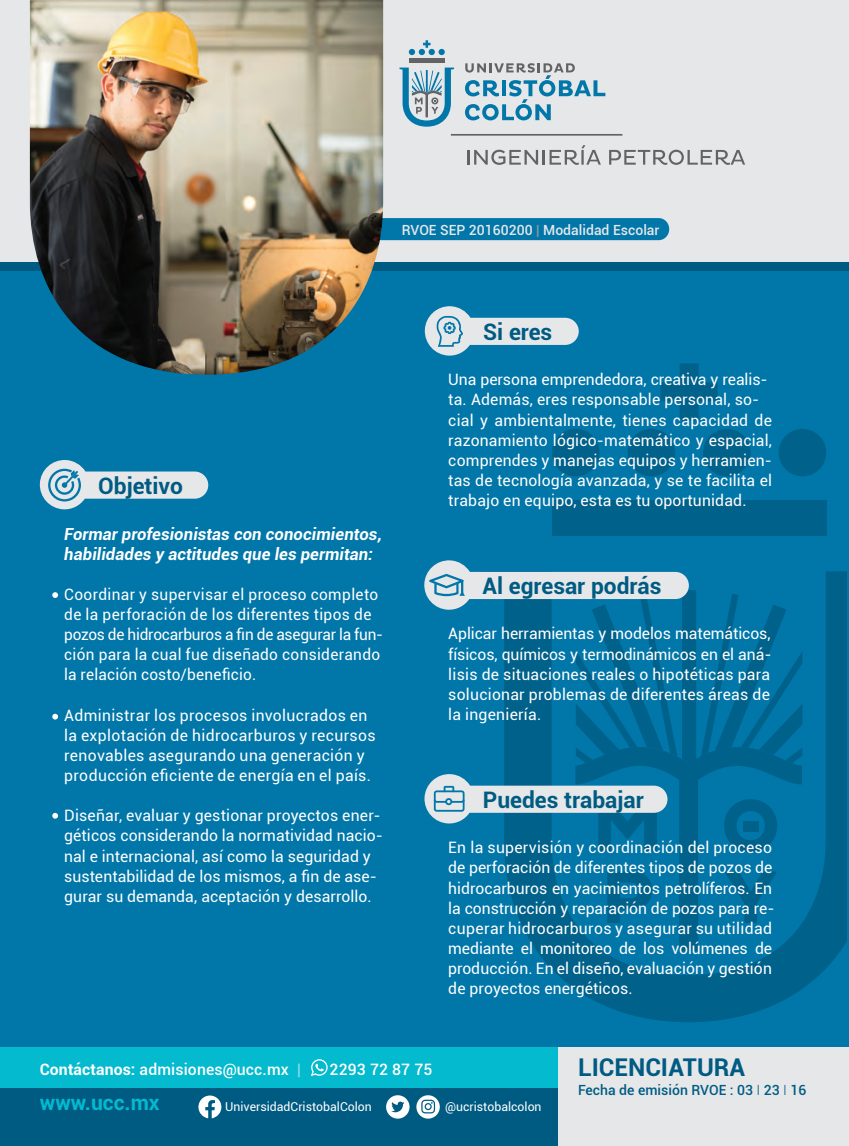
<style>
.page{position:relative;width:849px;height:1146px;background:#fff}
.page>*{position:absolute;margin:0;border:0;box-sizing:border-box;transform-origin:0 0}
.t1{font:700 24.5px "Roboto";color:#005b83}
.t2{font:700 22.75px "Roboto";color:#005b83}
.t3{font:700 21px "Roboto";color:#03bace}
.t4{font:italic 700 16.62px/20.1px "Roboto";letter-spacing:.005em;color:#fff}
.t5{font:15.75px/20.1px "Roboto";letter-spacing:.01em;color:#fff}
.t6{font:500 15.75px "Roboto";letter-spacing:.01em;color:#fff}
.t7{font:500 14px "Roboto";color:#e6e7e9}
.t8{font:500 14px "Roboto";color:#005b83}
.t9{font:12.25px "Roboto";color:#fff}
.s1{color:#939598}
.s2{font-weight:700}
.s3{color:rgb(255 255 255/.5)}
.s4{font-weight:300}
</style>
<div class="page">
<div style="left:0;top:262px;width:848px;height:884px;background:#0076a9"></div>
<svg style="left:660px;top:363px;width:57px;height:57px"></svg>
<div style="left:551px;top:500px;width:275px;height:36px;background:#00618b"></div>
<svg style="left:504px;top:571px;width:341px;height:451px;fill:#00618b"></svg>
<svg style="left:575px;top:763px;width:226px;height:188px"></svg>
<div style="left:703px;top:429px;width:47px;height:47px;background:#00618b;border-radius:50%"></div>
<div style="left:778px;top:429px;width:48px;height:47px;background:#00618b;border-radius:50%"></div>
<div style="left:551px;top:429px;width:48px;height:47px;background:#00618b;border-radius:50%"></div>
<div style="left:627px;top:429px;width:48px;height:47px;background:#00618b;border-radius:50%"></div>
<svg style="left:607px;top:871px;width:44px;height:52px"></svg>
<svg style="left:723px;top:799px;width:54px;height:53px"></svg>
<svg style="left:724px;top:871px;width:52px;height:52px"></svg>
<div style="left:743px;top:821px;width:15px;height:10px;background:#00618b"></div>
<div style="left:0;top:0;width:848px;height:262px;background:#e6e7e9"></div>
<div style="left:383px;top:218px;width:286px;height:22px;background:#0076a9"></div>
<div style="left:0;top:1082px;width:573px;height:64px;background:#005b83"></div>
<svg style="left:198px;top:1095px;width:23px;height:23px"></svg>
<svg style="left:416px;top:1095px;width:23px;height:24px"></svg>
<svg style="left:386px;top:1095px;width:23px;height:24px"></svg>
<div style="left:0;top:1048px;width:573px;height:40px;background:#03bace"></div>
<div style="left:0;top:262px;width:848px;height:9px;background:#005b83"></div>
<div style="left:558px;top:1048px;width:290px;height:98px;background:#e6e7e9"></div>
<svg style="left:311px;top:1059px;width:16px;height:17px"></svg>
<svg style="left:467px;top:150px;width:71px;height:15px"></svg>
<hr style="left:542px;top:150px;width:3px;height:15px;background:#636366">
<svg style="left:549px;top:145px;width:51px;height:20px"></svg>
<svg style="left:609px;top:150px;width:136px;height:15px"></svg>
<svg style="left:423px;top:40px;width:7px;height:8px"></svg>
<div style="left:408px;top:58px;width:36px;height:5px;background:#636366"></div>
<div style="left:428px;top:49px;width:7px;height:6px;background:#0076a9;border-radius:50%"></div>
<svg style="left:438px;top:49px;width:6px;height:6px"></svg>
<div style="left:408px;top:49px;width:7px;height:6px;background:#0076a9;border-radius:50%"></div>
<div style="left:418px;top:49px;width:7px;height:6px;background:#0076a9;border-radius:50%"></div>
<svg style="left:399px;top:68px;width:55px;height:59px"></svg>
<svg style="left:465px;top:63px;width:140px;height:57px"></svg>
<hr style="left:450px;top:134px;width:172px;height:2px;background:#636366">
<img style="left:30px;top:0;width:353px;height:375px">
<svg style="left:39px;top:460px;width:169px;height:50px"></svg>
<svg style="left:424px;top:560px;width:378px;height:203px"></svg>
<svg style="left:424px;top:773px;width:243px;height:78px"></svg>
<svg style="left:424px;top:306px;width:154px;height:50px"></svg>
<svg style="left:52px;top:592px;width:6px;height:6px"></svg>
<svg style="left:52px;top:714px;width:6px;height:6px"></svg>
<svg style="left:52px;top:813px;width:6px;height:6px"></svg>
<p class="t7" style="left:401px;top:220px;width:259px">RVOE SEP 20160200 <span class="s1">|</span> Modalidad Escolar</p>
<h2 class="t2" style="left:98px;top:469px;width:86px">Objetivo</h2>
<p class="t4" style="left:64px;top:523px;width:319px">Formar profesionistas con conocimientos, habilidades y actitudes que les permitan:</p>
<p class="t5" style="left:64px;top:584px;width:320px">Coordinar y supervisar el proceso completo de la perforación de los diferentes tipos de pozos de hidrocarburos a fin de asegurar la fun&shy;ción para la cual fue diseñado considerando la relación costo/beneficio.</p>
<p class="t5" style="left:64px;top:704px;width:313px">Administrar los procesos involucrados en la explotación de hidrocarburos y recursos renovables asegurando una generación y producción eficiente de energía en el país.</p>
<p class="t5" style="left:64px;top:805px;width:320px">Diseñar, evaluar y gestionar proyectos ener&shy;géticos considerando la normatividad nacio&shy;nal e internacional, así como la seguridad y sustentabilidad de los mismos, a fin de ase&shy;gurar su demanda, aceptación y desarrollo.</p>
<h2 class="t2" style="left:483px;top:316px;width:71px">Si eres</h2>
<p class="t5" style="left:448px;top:369px;width:325px">Una persona emprendedora, creativa y realis&shy;ta. Además, eres responsable personal, so&shy;cial y ambientalmente, tienes capacidad de razonamiento lógico-matemático y espacial, comprendes y manejas equipos y herramien&shy;tas de tecnología avanzada, y se te facilita el trabajo en equipo, esta es tu oportunidad.</p>
<h2 class="t2" style="left:482px;top:570px;width:180px">Al egresar podrás</h2>
<p class="t5" style="left:448px;top:623px;width:324px;text-align:justify">Aplicar herramientas y modelos matemáticos, físicos, químicos y termodinámicos en el aná&shy;lisis de situaciones reales o hipotéticas para solucionar problemas de diferentes áreas de la ingeniería.</p>
<h2 class="t2" style="left:482px;top:783px;width:162px">Puedes trabajar</h2>
<p class="t5" style="left:448px;top:837px;width:327px">En la supervisión y coordinación del proceso de perforación de diferentes tipos de pozos de hidrocarburos en yacimientos petrolíferos. En la construcción y reparación de pozos para re&shy;cuperar hidrocarburos y asegurar su utilidad mediante el monitoreo de los volúmenes de producción. En el diseño, evaluación y gestión de proyectos energéticos.</p>
<p class="t6" style="left:40px;top:1058px;width:263px"><span class="s2">Contáctanos:</span> admisiones@ucc.mx <span class="s3">|</span></p>
<p class="t6" style="left:329px;top:1058px;width:104px">2293 72 87 75</p>
<h1 class="t1" style="left:578px;top:1050px;width:168px">LICENCIATURA</h1>
<p class="t8" style="left:578px;top:1080px;width:230px">Fecha de emisión RVOE : 03 <span class="s4">I</span> 23 <span class="s4">I</span> 16</p>
<h3 class="t3" style="left:40px;top:1088px;width:121px">www.ucc.mx</h3>
<p class="t9" style="left:225px;top:1098px;width:148px">UniversidadCristobalColon</p>
<p class="t9" style="left:445px;top:1098px;width:98px">@ucristobalcolon</p>
</div>
